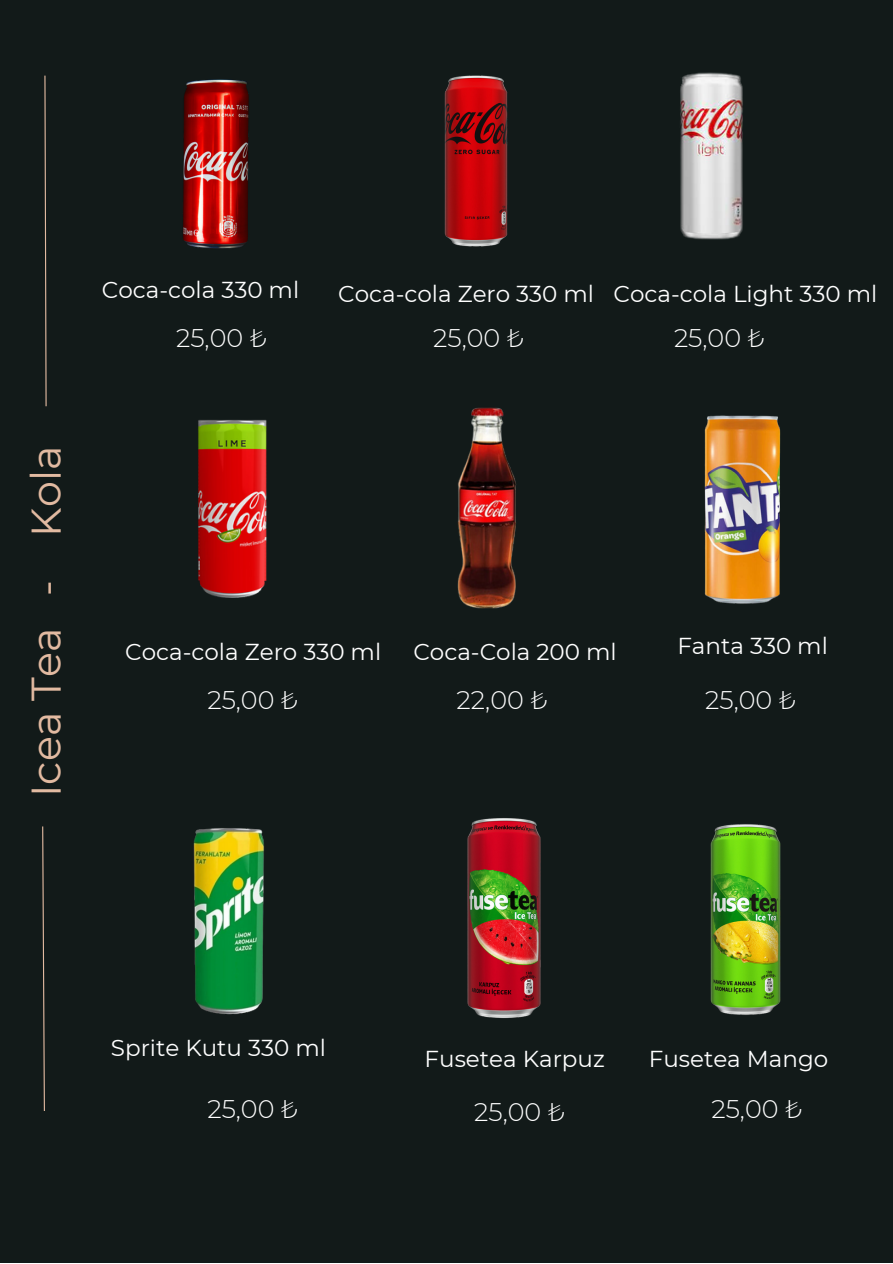
<style>
.page{position:relative;width:893px;height:1264px;background:#fff}
.page>*{position:absolute;margin:0;border:0;box-sizing:border-box;transform-origin:0 0}
.t1{font:41.25px "Montserrat";color:#e2baa1}
.t2{font:300 25.5px "Montserrat";color:#fff}
.t3{font:22.95px "Montserrat";color:#fff}
</style>
<div class="page">
<div style="left:0;top:0;width:892px;height:1262px;background:#121a19"></div>
<img style="left:183px;top:79px;width:66px;height:170px">
<img style="left:444px;top:75px;width:64px;height:172px">
<img style="left:680px;top:72px;width:63px;height:168px">
<svg style="left:42px;top:826px;width:3px;height:285px"></svg>
<img style="left:198px;top:419px;width:69px;height:179px">
<img style="left:457px;top:407px;width:59px;height:202px">
<img style="left:704px;top:415px;width:77px;height:189px">
<img style="left:193px;top:828px;width:71px;height:187px">
<img style="left:467px;top:818px;width:74px;height:200px">
<img style="left:710px;top:824px;width:71px;height:191px">
<svg style="left:44px;top:75px;width:3px;height:332px"></svg>
<h1 class="t1" style="left:21px;top:797px;width:353px;rotate:-90deg">Icea Tea - Kola</h1>
<p class="t3" style="left:102px;top:276px;width:199px">Coca-cola 330 ml</p>
<p class="t3" style="left:338px;top:279px;width:540px">Coca-cola Zero 330 ml Coca-cola Light 330 ml</p>
<p class="t2" style="left:176px;top:322px;width:92px">25,00 ₺</p>
<p class="t2" style="left:433px;top:322px;width:92px">25,00 ₺</p>
<p class="t2" style="left:674px;top:322px;width:92px">25,00 ₺</p>
<p class="t3" style="left:125px;top:637px;width:257px">Coca-cola Zero 330 ml</p>
<p class="t3" style="left:677px;top:631px;width:152px">Fanta 330 ml</p>
<p class="t2" style="left:207px;top:684px;width:92px">25,00 ₺</p>
<p class="t2" style="left:456px;top:684px;width:93px">22,00 ₺</p>
<p class="t2" style="left:705px;top:684px;width:92px">25,00 ₺</p>
<p class="t3" style="left:413px;top:637px;width:205px">Coca-Cola 200 ml</p>
<p class="t3" style="left:111px;top:1033px;width:216px">Sprite Kutu 330 ml</p>
<p class="t2" style="left:207px;top:1093px;width:92px">25,00 ₺</p>
<p class="t2" style="left:474px;top:1096px;width:92px">25,00 ₺</p>
<p class="t2" style="left:711px;top:1093px;width:92px">25,00 ₺</p>
<p class="t3" style="left:424px;top:1044px;width:182px">Fusetea Karpuz</p>
<p class="t3" style="left:648px;top:1044px;width:181px">Fusetea Mango</p>
</div>
